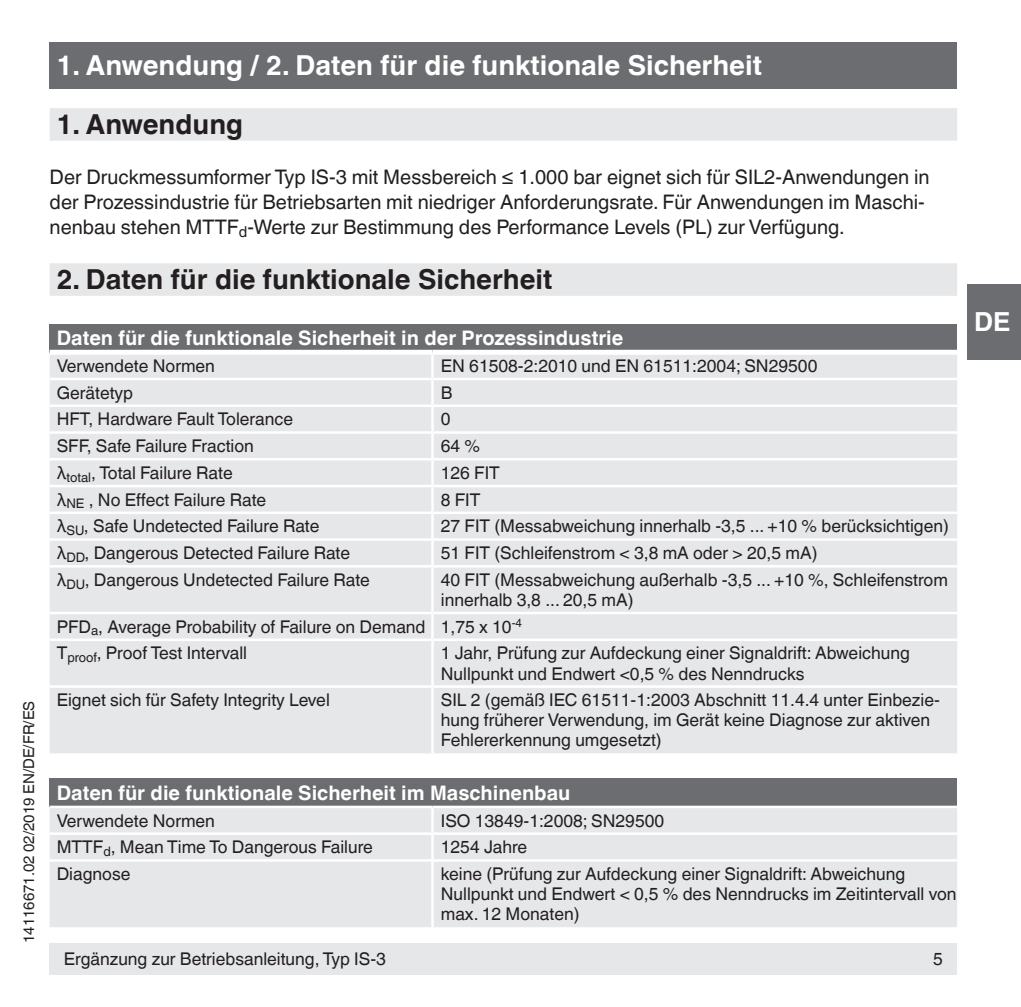
<style>
.page{position:relative;width:1021px;height:1007px;background:#fff}
.page>*{position:absolute;margin:0;border:0;box-sizing:border-box;transform-origin:0 0}
.t1{font:700 27.5px "Helvetica World";color:#fff}
.t2{font:700 27.5px "Helvetica World";color:#231f20}
.t3{font:700 26.25px "Helvetica World";color:#fff}
.t4{font:20px/25px "Helvetica World";color:#231f20}
.t5{font:700 20px "Helvetica World";color:#fff}
.t6{font:17.5px/20px "Helvetica World";color:#231f20}
.t7{font:15px "Helvetica World";color:#231f20}
</style>
<div class="page">
<div style="left:50px;top:943px;width:907px;height:31px;background:#e6e7e9"></div>
<div style="left:50px;top:43px;width:907px;height:46px;background:#6c6d70"></div>
<div style="left:966px;top:283px;width:54px;height:76px;background:#6c6d70"></div>
<div style="left:50px;top:108px;width:907px;height:33px;background:#e6e7e9"></div>
<div style="left:50px;top:263px;width:907px;height:33px;background:#e6e7e9"></div>
<div style="left:50px;top:324px;width:907px;height:28px;background:#6c6d70"></div>
<div style="left:50px;top:355px;width:907px;height:398px;background:#e6e7e9"></div>
<hr style="left:431px;top:355px;width:3px;height:23px;background:#fff">
<hr style="left:50px;top:378px;width:382px;height:2px;background:#fff">
<hr style="left:432px;top:378px;width:525px;height:2px;background:#fff">
<hr style="left:431px;top:380px;width:3px;height:24px;background:#fff">
<hr style="left:50px;top:404px;width:382px;height:3px;background:#fff">
<hr style="left:432px;top:404px;width:525px;height:3px;background:#fff">
<hr style="left:431px;top:407px;width:3px;height:24px;background:#fff">
<hr style="left:50px;top:431px;width:382px;height:2px;background:#fff">
<hr style="left:432px;top:431px;width:525px;height:2px;background:#fff">
<hr style="left:431px;top:433px;width:3px;height:25px;background:#fff">
<hr style="left:50px;top:458px;width:382px;height:2px;background:#fff">
<hr style="left:432px;top:458px;width:525px;height:2px;background:#fff">
<hr style="left:431px;top:460px;width:3px;height:24px;background:#fff">
<hr style="left:50px;top:484px;width:382px;height:3px;background:#fff">
<hr style="left:432px;top:484px;width:525px;height:3px;background:#fff">
<hr style="left:431px;top:487px;width:3px;height:24px;background:#fff">
<hr style="left:50px;top:511px;width:382px;height:3px;background:#fff">
<hr style="left:432px;top:511px;width:525px;height:3px;background:#fff">
<hr style="left:431px;top:514px;width:3px;height:24px;background:#fff">
<hr style="left:50px;top:538px;width:382px;height:2px;background:#fff">
<hr style="left:432px;top:538px;width:525px;height:2px;background:#fff">
<hr style="left:431px;top:540px;width:3px;height:25px;background:#fff">
<hr style="left:50px;top:565px;width:382px;height:2px;background:#fff">
<hr style="left:432px;top:565px;width:525px;height:2px;background:#fff">
<hr style="left:431px;top:567px;width:3px;height:44px;background:#fff">
<div style="left:50px;top:350px;width:382px;height:5px;background:#fff"></div>
<div style="left:432px;top:350px;width:525px;height:5px;background:#fff"></div>
<hr style="left:50px;top:611px;width:382px;height:3px;background:#fff">
<hr style="left:432px;top:611px;width:525px;height:3px;background:#fff">
<hr style="left:431px;top:614px;width:3px;height:24px;background:#fff">
<hr style="left:50px;top:638px;width:382px;height:3px;background:#fff">
<hr style="left:432px;top:638px;width:525px;height:3px;background:#fff">
<hr style="left:431px;top:641px;width:3px;height:44px;background:#fff">
<hr style="left:50px;top:685px;width:382px;height:2px;background:#fff">
<hr style="left:432px;top:685px;width:525px;height:2px;background:#fff">
<hr style="left:431px;top:687px;width:3px;height:66px;background:#fff">
<div style="left:50px;top:778px;width:907px;height:28px;background:#6c6d70"></div>
<div style="left:50px;top:808px;width:907px;height:119px;background:#e6e7e9"></div>
<hr style="left:50px;top:805px;width:382px;height:3px;background:#fff">
<hr style="left:432px;top:805px;width:525px;height:3px;background:#fff">
<hr style="left:431px;top:808px;width:3px;height:24px;background:#fff">
<hr style="left:50px;top:832px;width:382px;height:2px;background:#fff">
<hr style="left:432px;top:832px;width:525px;height:2px;background:#fff">
<hr style="left:431px;top:834px;width:3px;height:25px;background:#fff">
<hr style="left:50px;top:859px;width:382px;height:2px;background:#fff">
<hr style="left:432px;top:859px;width:525px;height:2px;background:#fff">
<hr style="left:431px;top:861px;width:3px;height:66px;background:#fff">
<h1 class="t1" style="left:57px;top:50px;width:706px">1. Anwendung / 2. Daten für die funktionale Sicherheit</h1>
<h1 class="t2" style="left:57px;top:108px;width:188px">1. Anwendung</h1>
<p class="t4" style="left:50px;top:164px;width:881px">Der Druckmessumformer Typ IS-3 mit Messbereich ≤ 1.000 bar eignet sich für SIL2-Anwendungen in der Prozessindustrie für Betriebsarten mit niedriger Anforderungsrate. Für Anwendungen im Maschi&shy;nenbau stehen MTTF<sub>d</sub>-Werte zur Bestimmung des Performance Levels (PL) zur Verfügung.</p>
<h1 class="t2" style="left:57px;top:263px;width:497px">2. Daten für die funktionale Sicherheit</h1>
<p class="t7" style="left:20px;top:943px;width:244px;rotate:-90deg">14116671.02 02/2019 EN/DE/FR/ES</p>
<p class="t5" style="left:57px;top:326px;width:568px">Daten für die funktionale Sicherheit in der Prozessindustrie</p>
<p class="t6" style="left:57px;top:356px;width:160px">Verwendete Normen</p>
<p class="t6" style="left:441px;top:356px;width:378px">EN 61508-2:2010 und EN 61511:2004; SN29500</p>
<p class="t6" style="left:57px;top:382px;width:78px">Gerätetyp</p>
<p class="t6" style="left:441px;top:382px;width:13px">B</p>
<p class="t6" style="left:57px;top:409px;width:238px">HFT, Hardware Fault Tolerance</p>
<p class="t6" style="left:441px;top:409px;width:11px">0</p>
<p class="t6" style="left:57px;top:436px;width:199px">SFF, Safe Failure Fraction</p>
<p class="t6" style="left:441px;top:436px;width:41px">64 %</p>
<p class="t6" style="left:57px;top:463px;width:177px">λ<sub>total</sub>, Total Failure Rate</p>
<p class="t6" style="left:441px;top:463px;width:61px">126 FIT</p>
<p class="t6" style="left:57px;top:489px;width:211px">λ<sub>NE</sub> , No Effect Failure Rate</p>
<p class="t6" style="left:441px;top:489px;width:41px">8 FIT</p>
<p class="t6" style="left:57px;top:516px;width:264px">λ<sub>SU</sub>, Safe Undetected Failure Rate</p>
<p class="t6" style="left:441px;top:516px;width:509px">27 FIT (Messabweichung innerhalb -3,5 ... +10 % berücksichtigen)</p>
<p class="t6" style="left:57px;top:543px;width:295px">λ<sub>DD</sub>, Dangerous Detected Failure Rate</p>
<p class="t6" style="left:441px;top:543px;width:378px">51 FIT (Schleifenstrom &lt; 3,8 mA oder &gt; 20,5 mA)</p>
<p class="t6" style="left:57px;top:570px;width:315px">λ<sub>DU</sub>, Dangerous Undetected Failure Rate</p>
<p class="t6" style="left:441px;top:570px;width:508px">40 FIT (Messabweichung außerhalb -3,5 ... +10 %, Schleifenstrom innerhalb 3,8 ... 20,5 mA)</p>
<p class="t6" style="left:57px;top:613px;width:467px;line-height:26.8px">PFD<sub>a</sub>, Average Probability of Failure on Demand 1,75 x 10<sup>-4<br></sup>T<sub>proof</sub>, Proof Test Intervall</p>
<p class="t6" style="left:441px;top:643px;width:470px">1 Jahr, Prüfung zur Aufdeckung einer Signaldrift: Abweichung<br>Nullpunkt und Endwert &lt;0,5 % des Nenndrucks</p>
<p class="t6" style="left:57px;top:690px;width:275px">Eignet sich für Safety Integrity Level</p>
<p class="t6" style="left:441px;top:690px;width:500px">SIL 2 (gemäß IEC 61511-1:2003 Abschnitt 11.4.4 unter Einbezie&shy;hung früherer Verwendung, im Gerät keine Diagnose zur aktiven<br>Fehlererkennung umgesetzt)</p>
<p class="t5" style="left:57px;top:781px;width:515px">Daten für die funktionale Sicherheit im Maschinenbau</p>
<p class="t6" style="left:57px;top:810px;width:160px">Verwendete Normen</p>
<p class="t6" style="left:441px;top:810px;width:225px">ISO 13849-1:2008; SN29500</p>
<p class="t6" style="left:57px;top:837px;width:318px">MTTF<sub>d</sub>, Mean Time To Dangerous Failure</p>
<p class="t6" style="left:441px;top:837px;width:88px">1254 Jahre</p>
<p class="t6" style="left:57px;top:863px;width:75px">Diagnose</p>
<p class="t6" style="left:441px;top:863px;width:517px">keine (Prüfung zur Aufdeckung einer Signaldrift: Abweichung<br>Nullpunkt und Endwert &lt; 0,5 % des Nenndrucks im Zeitintervall von max. 12 Monaten)</p>
<p class="t6" style="left:64px;top:949px;width:324px">Ergänzung zur Betriebsanleitung, Typ IS-3</p>
<p class="t6" style="left:933px;top:949px;width:11px">5</p>
<h2 class="t3" style="left:974px;top:306px;width:38px">DE</h2>
</div>
